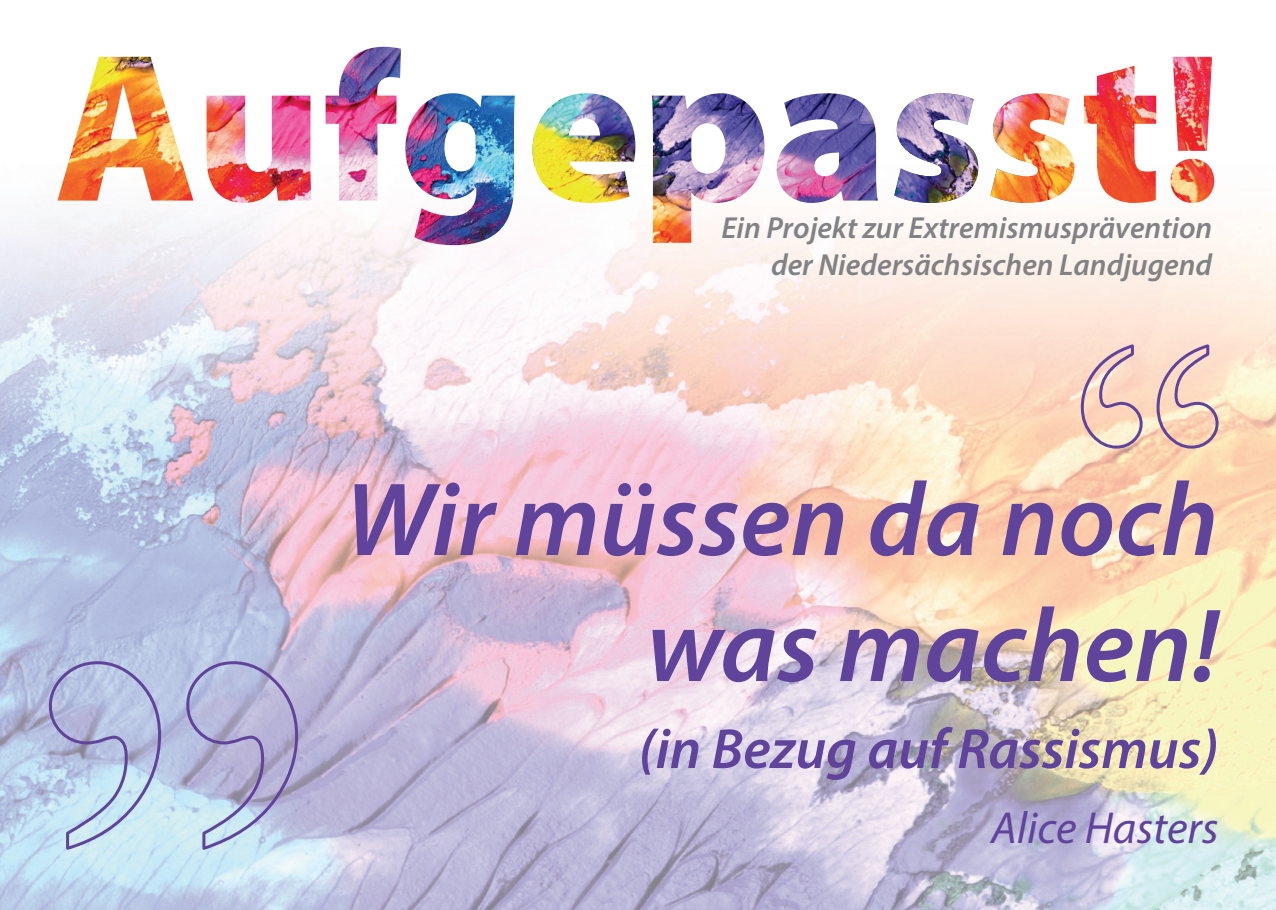
<style>
.page{position:relative;width:1276px;height:910px;background:#fff}
.page>*{position:absolute;margin:0;border:0;box-sizing:border-box;transform-origin:0 0}
.t1{font:italic 600 105px/126px "Myriad Pro";color:#60439b;text-align:right}
.t2{font:italic 600 57px "Myriad Pro";color:#60439b}
.t3{font:italic 45px "Myriad Pro";color:#60439b}
.t4{font:italic 600 30.6px/36.6px "Myriad Pro";color:#808285;text-align:right}
</style>
<div class="page">
<img style="left:0;top:178px;width:1276px;height:732px">
<img style="left:57px;top:47px;width:478px;height:198px">
<img style="left:532px;top:93px;width:491px;height:150px">
<img style="left:894px;top:57px;width:320px;height:146px">
<svg style="left:47px;top:660px;width:116px;height:192px;background:#b6c5e1"></svg>
<svg style="left:185px;top:660px;width:115px;height:192px;background:#b2b6d6"></svg>
<svg style="left:1155px;top:343px;width:65px;height:107px;background:#e7c7bb"></svg>
<svg style="left:1079px;top:342px;width:65px;height:108px;background:#e7c8be"></svg>
<p class="t4" style="left:721px;top:209px;width:492px">Ein Projekt zur Extremismusprävention der Niedersächsischen Landjugend</p>
<h1 class="t1" style="left:344px;top:454px;width:875px">Wir müssen da noch was machen!</h1>
<h2 class="t2" style="left:638px;top:713px;width:581px">(in Bezug auf Rassismus)</h2>
<h3 class="t3" style="left:991px;top:800px;width:229px">Alice Hasters</h3>
</div>
